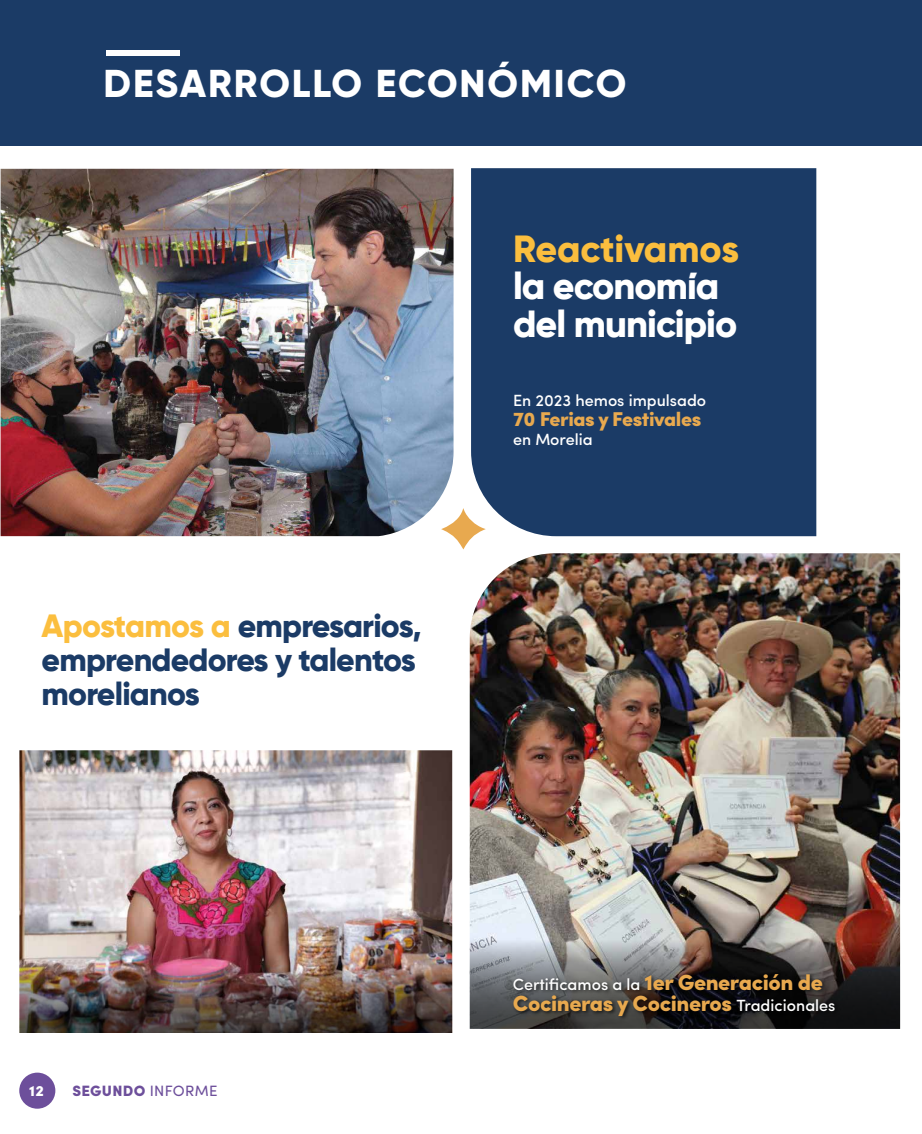
<style>
.page{position:relative;width:922px;height:1134px;background:#fff}
.page>*{position:absolute;margin:0;border:0;box-sizing:border-box;transform-origin:0 0}
.t1{font:800 38.75px "Gilroy";letter-spacing:.05em;color:#fff}
.t2{font:800 37.62px/37.5px "Gilroy";letter-spacing:-.025em;color:#fff}
.t3{font:800 37.62px "Gilroy";letter-spacing:-.005em;color:#fbbe3e}
.t4{font:800 32.12px/33.8px "Gilroy";letter-spacing:-.025em;color:#1b3b66}
.t5{font:900 22px "Sofia Pro";letter-spacing:-.02em;color:#e8a94f}
.t6{font:900 20px "Sofia Pro";letter-spacing:-.02em;color:#e8a94f}
.t7{font:500 16.25px "Sofia Pro";color:#fff}
.t8{font:900 15px "Sofia Pro";letter-spacing:.02em;color:#6d4f9b}
.t9{font:900 15px "Sofia Pro";color:#fff}
.s1{color:#fbbe3e}
.s2{font-weight:400}
.s3{font-weight:900;font-size:22px;color:#e8a94f}
.s4{font-weight:500;font-size:16.25px;color:#fff}
</style>
<div class="page">
<div style="left:0;top:0;width:921px;height:145px;background:#1b3b66"></div>
<div style="left:106px;top:50px;width:73px;height:5px;background:#fff"></div>
<div style="left:19px;top:1072px;width:36px;height:37px;background:#6d4f9b;border-radius:50%"></div>
<svg style="left:453px;top:508px;width:21px;height:41px"></svg>
<img style="left:1px;top:169px;width:452px;height:367px">
<div style="left:471px;top:168px;width:345px;height:368px;background:#1b3b66"></div>
<img style="left:469px;top:553px;width:430px;height:386px">
<img style="left:469px;top:939px;width:430px;height:90px">
<img style="left:19px;top:750px;width:433px;height:216px">
<img style="left:19px;top:966px;width:433px;height:67px">
<img style="left:509px;top:968px;width:392px;height:61px">
<h1 class="t1" style="left:103px;top:59px;width:524px">DESARROLLO ECONÓMICO</h1>
<h2 class="t3" style="left:513px;top:225px;width:227px">Reactivamos</h2>
<h2 class="t2" style="left:513px;top:267px;width:226px">la economía del municipio</h2>
<h3 class="t4" style="left:42px;top:609px;width:382px"><span class="s1">Apostamos a</span> empresarios, emprendedores y talentos morelianos</h3>
<p class="t7" style="left:513px;top:388px;width:195px">En 2023 hemos impulsado</p>
<p class="t6" style="left:513px;top:403px;width:190px">70 Ferias y Festivales</p>
<p class="t7" style="left:513px;top:427px;width:81px">en Morelia</p>
<p class="t9" style="left:29px;top:1079px;width:16px">12</p>
<p class="t8" style="left:72px;top:1079px;width:147px">SEGUNDO <span class="s2">INFORME</span></p>
<p class="t7" style="left:513px;top:972px;width:311px">Certificamos a la <span class="s3">1er Generación de</span></p>
<h3 class="t5" style="left:513px;top:985px;width:324px">Cocineras y Cocineros <span class="s4">Tradicionales</span></h3>
</div>
